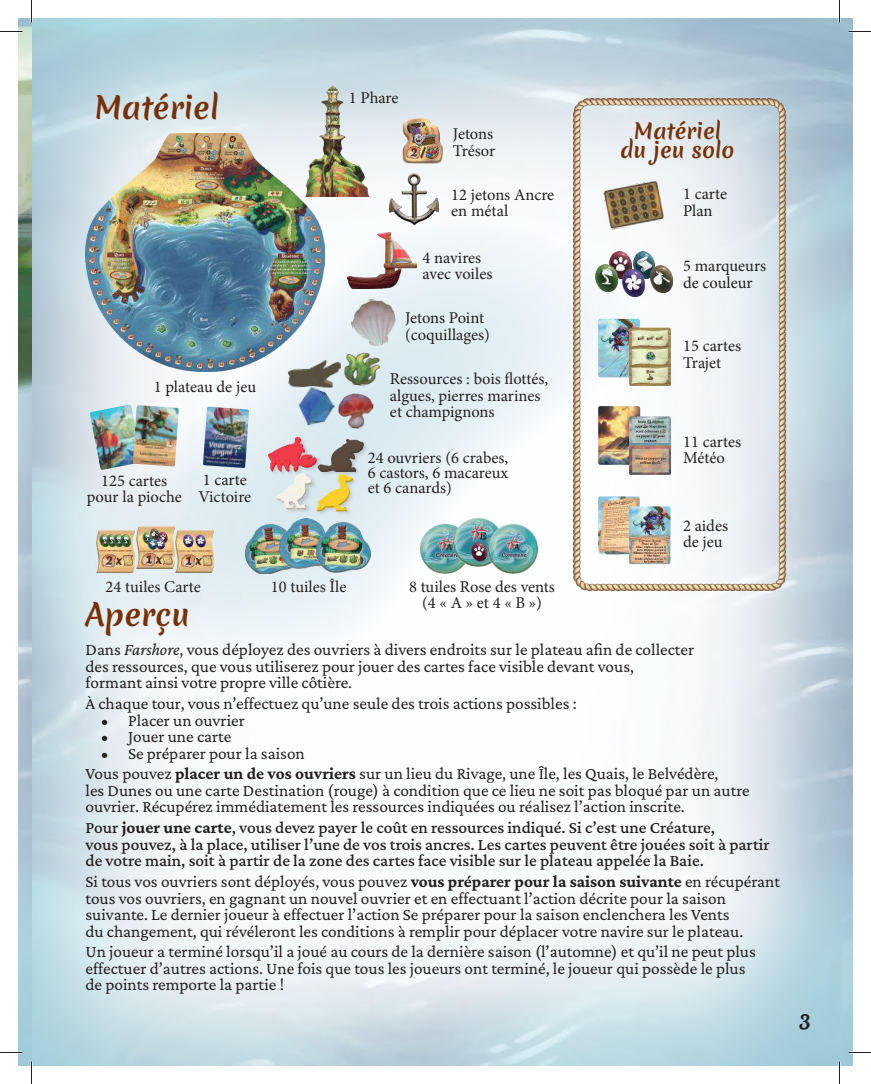
<style>
.page{position:relative;width:871px;height:1084px;background:#fff}
.page>*{position:absolute;margin:0;border:0;box-sizing:border-box;transform-origin:0 0}
.t1{font:30px "Merienda One";color:#783006}
.t2{font:21px/19.5px "Merienda One";color:#783006;text-align:center}
.t3{font:21px "Merienda One";color:#241f1f}
.t4{font:17.25px/16.5px "Crimson Pro";color:#241f1f}
.t5{font:500 17.25px/16.5px "Crimson Pro";color:#241f1f}
.t6{font:16.5px/16.5px "Minion Pro";color:#241f1f}
.s1{font-style:italic}
.s2{font-weight:700}
</style>
<div class="page">
<img style="left:19px;top:19px;width:833px;height:1046px">
<img style="left:573px;top:98px;width:213px;height:492px">
<svg style="left:29px;top:149px;width:648px;height:589px"></svg>
<img style="left:90px;top:404px;width:52px;height:66px">
<img style="left:133px;top:405px;width:46px;height:61px">
<img style="left:203px;top:407px;width:46px;height:61px">
<img style="left:402px;top:117px;width:40px;height:47px">
<img style="left:390px;top:174px;width:48px;height:51px">
<img style="left:598px;top:319px;width:42px;height:58px">
<img style="left:629px;top:328px;width:42px;height:58px">
<img style="left:598px;top:406px;width:42px;height:59px">
<img style="left:629px;top:416px;width:42px;height:59px">
<img style="left:598px;top:496px;width:42px;height:58px">
<img style="left:629px;top:506px;width:41px;height:58px">
<img style="left:96px;top:530px;width:38px;height:42px">
<img style="left:137px;top:526px;width:38px;height:42px">
<img style="left:176px;top:530px;width:38px;height:42px">
<img style="left:245px;top:523px;width:55px;height:51px">
<img style="left:278px;top:518px;width:55px;height:51px">
<img style="left:316px;top:522px;width:55px;height:50px">
<img style="left:419px;top:523px;width:50px;height:50px">
<img style="left:452px;top:517px;width:50px;height:50px">
<img style="left:487px;top:524px;width:50px;height:50px">
<img style="left:19px;top:23px;width:13px;height:380px">
<div style="left:317px;top:438px;width:52px;height:39px;background:#241f1f;opacity:.18"></div>
<img style="left:322px;top:439px;width:42px;height:33px">
<div style="left:267px;top:436px;width:55px;height:41px;background:#241f1f;opacity:.18"></div>
<img style="left:268px;top:437px;width:49px;height:35px">
<div style="left:315px;top:472px;width:43px;height:44px;background:#241f1f;opacity:.18"></div>
<img style="left:318px;top:473px;width:34px;height:39px">
<div style="left:275px;top:472px;width:43px;height:42px;background:#241f1f;opacity:.18"></div>
<img style="left:276px;top:471px;width:37px;height:39px">
<img style="left:305px;top:85px;width:64px;height:111px">
<img style="left:86px;top:133px;width:238px;height:239px">
<img style="left:337px;top:392px;width:37px;height:37px">
<img style="left:297px;top:390px;width:39px;height:37px">
<img style="left:343px;top:350px;width:39px;height:38px">
<img style="left:287px;top:359px;width:55px;height:31px">
<img style="left:609px;top:251px;width:22px;height:27px">
<img style="left:633px;top:252px;width:22px;height:26px">
<img style="left:596px;top:264px;width:22px;height:27px">
<img style="left:622px;top:269px;width:22px;height:27px">
<img style="left:650px;top:265px;width:22px;height:27px">
<img style="left:603px;top:180px;width:64px;height:50px">
<img style="left:347px;top:232px;width:70px;height:56px">
<img style="left:347px;top:295px;width:53px;height:55px">
<hr style="left:0;top:1051px;width:22px;height:2px;background:#fff">
<hr style="left:848px;top:1051px;width:23px;height:2px;background:#fff">
<hr style="left:838px;top:0;width:2px;height:22px;background:#fff">
<hr style="left:838px;top:1061px;width:2px;height:22px;background:#fff">
<svg style="left:0;top:31px;width:22px;height:1px"></svg>
<svg style="left:848px;top:31px;width:23px;height:1px"></svg>
<svg style="left:0;top:1052px;width:22px;height:1px"></svg>
<svg style="left:848px;top:1052px;width:23px;height:1px"></svg>
<svg style="left:31px;top:0;width:1px;height:22px"></svg>
<svg style="left:31px;top:1061px;width:1px;height:22px"></svg>
<svg style="left:839px;top:0;width:1px;height:22px"></svg>
<svg style="left:839px;top:1061px;width:1px;height:22px"></svg>
<h1 class="t1" style="left:94px;top:85px;width:126px">Matériel</h1>
<p class="t6" style="left:154px;top:378px;width:104px">1 plateau de jeu</p>
<p class="t6" style="left:87px;top:472px;width:96px;text-align:center">125 cartes pour la pioche</p>
<p class="t6" style="left:198px;top:471px;width:54px">1 carte<br>Victoire</p>
<p class="t6" style="left:349px;top:89px;width:51px">1 Phare</p>
<p class="t6" style="left:453px;top:126px;width:44px">Jetons<br>Trésor</p>
<p class="t6" style="left:451px;top:186px;width:104px">12 jetons Ancre en métal</p>
<p class="t6" style="left:423px;top:249px;width:71px">4 navires avec voiles</p>
<p class="t6" style="left:405px;top:310px;width:86px">Jetons Point (coquillages)</p>
<p class="t6" style="left:390px;top:371px;width:160px">Ressources : bois flottés, algues, pierres marines et champignons</p>
<p class="t6" style="left:368px;top:450px;width:142px;line-height:15px;text-align:justify">24 ouvriers (6 crabes, 6 castors, 6 macareux et 6 canards)</p>
<p class="t2" style="left:621px;top:121px;width:115px">Matériel du jeu solo</p>
<p class="t6" style="left:683px;top:185px;width:46px">1 carte<br>Plan</p>
<p class="t6" style="left:683px;top:258px;width:85px">5 marqueurs de couleur</p>
<p class="t6" style="left:683px;top:338px;width:59px">15 cartes<br>Trajet</p>
<p class="t6" style="left:683px;top:433px;width:59px">11 cartes<br>Météo</p>
<p class="t6" style="left:683px;top:517px;width:46px">2 aides de jeu</p>
<p class="t6" style="left:106px;top:578px;width:97px">24 tuiles Carte</p>
<p class="t6" style="left:271px;top:578px;width:77px">10 tuiles Île</p>
<p class="t6" style="left:409px;top:578px;width:147px;text-align:center">8 tuiles Rose des vents (4 « A » et 4 « B »)</p>
<h1 class="t1" style="left:86px;top:593px;width:106px">Aperçu</h1>
<p class="t4" style="left:86px;top:641px;width:610px">Dans <span class="s1">Farshore</span>, vous déployez des ouvriers à divers endroits sur le plateau afin de collecter des ressources, que vous utiliserez pour jouer des cartes face visible devant vous, formant ainsi votre propre ville côtière.</p>
<p class="t4" style="left:86px;top:695px;width:493px">À chaque tour, vous n’effectuez qu’une seule des trois actions possibles :</p>
<p class="t4" style="left:101px;top:711px;width:145px">• Placer un ouvrier</p>
<p class="t4" style="left:101px;top:728px;width:132px">• Jouer une carte</p>
<p class="t4" style="left:86px;top:742px;width:634px;line-height:20.7px;text-indent:16px">• Se préparer pour la saison<br>Vous pouvez <span class="s2">placer un de vos ouvriers</span> sur un lieu du Rivage, une Île, les Quais, le Belvédère,</p>
<p class="t4" style="left:86px;top:781px;width:666px">les Dunes ou une carte Destination (rouge) à condition que ce lieu ne soit pas bloqué par un autre ouvrier. Récupérez immédiatement les ressources indiquées ou réalisez l’action inscrite.</p>
<p class="t5" style="left:86px;top:819px;width:686px">Pour <span class="s2">jouer une carte</span>, vous devez payer le coût en ressources indiqué. Si c’est une Créature,<br>vous pouvez, à la place, utiliser l’une de vos trois ancres. Les cartes peuvent être jouées soit à partir de votre main, soit à partir de la zone des cartes face visible sur le plateau appelée la Baie.</p>
<p class="t4" style="left:86px;top:872px;width:696px">Si tous vos ouvriers sont déployés, vous pouvez <span class="s2">vous préparer pour la saison suivante</span> en récupérant tous vos ouvriers, en gagnant un nouvel ouvrier et en effectuant l’action décrite pour la saison suivante. Le dernier joueur à effectuer l’action Se préparer pour la saison enclenchera les Vents<br>du changement, qui révéleront les conditions à remplir pour déplacer votre navire sur le plateau.</p>
<p class="t4" style="left:86px;top:943px;width:672px">Un joueur a terminé lorsqu’il a joué au cours de la dernière saison (l’automne) et qu’il ne peut plus effectuer d’autres actions. Une fois que tous les joueurs ont terminé, le joueur qui possède le plus de points remporte la partie !</p>
<p class="t3" style="left:798px;top:1006px;width:15px">3</p>
</div>
